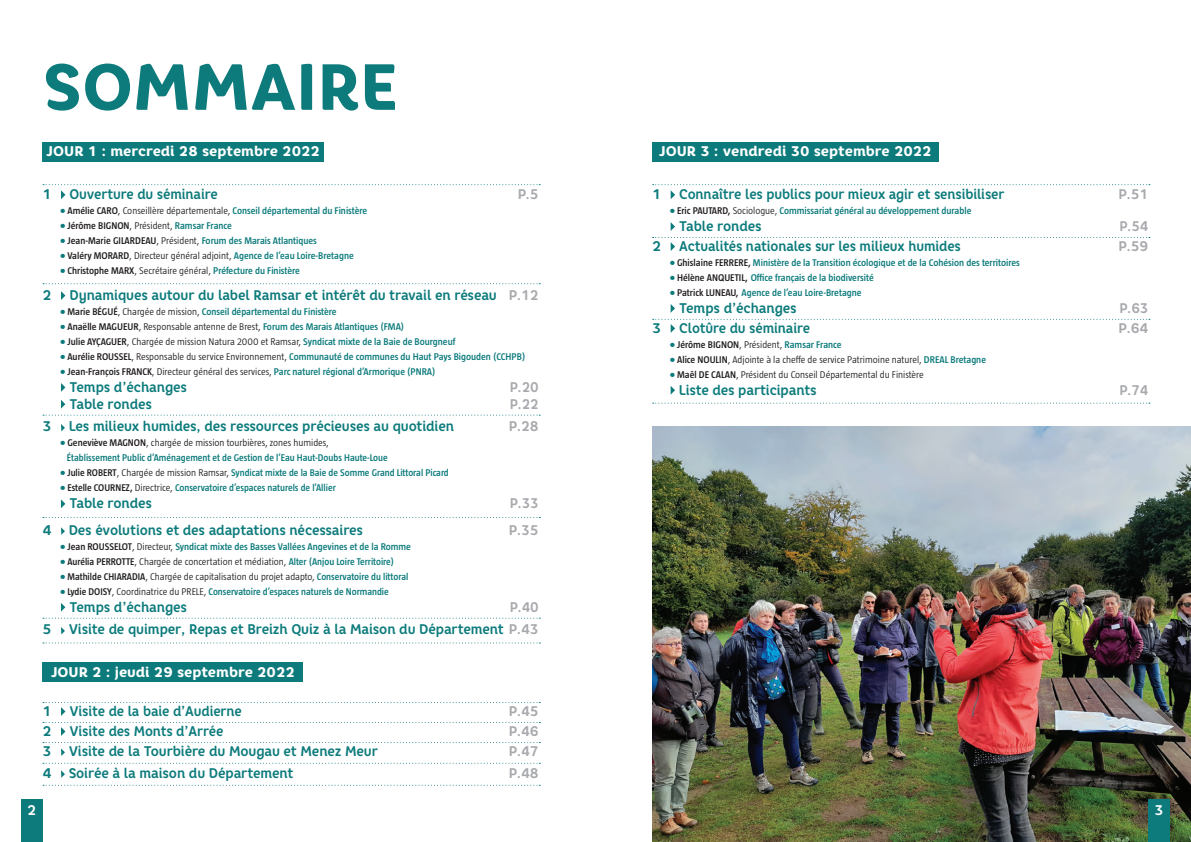
<style>
.page{position:relative;width:1191px;height:842px;background:#fff}
.page>*{position:absolute;margin:0;border:0;box-sizing:border-box;transform-origin:0 0}
.t1{font:800 65px "Core Rhino 75";color:#0d7b7c}
.t2{font:700 14px/22.8px "Core Rhino 65";letter-spacing:-.01em;color:#0d7b7c;text-align:right}
.t3{font:700 14px "Core Rhino 65";letter-spacing:-.01em;color:#0d7b7c;scale:.9 1}
.t4{font:700 14px "Core Rhino 65";letter-spacing:-.01em;color:#0d7b7c;scale:.92 1}
.t5{font:800 14px "Core Rhino 75";color:#fff}
.t6{font:700 14px "Core Rhino 65";letter-spacing:-.01em;color:#a8a9ad;scale:.95 1}
.t7{font:700 14px "Core Rhino 65";letter-spacing:-.01em;color:#a8a9ad;scale:.92 1}
.t8{font:700 14px "Core Rhino 65";color:#fff}
.t9{font:600 10px/15px "Taz";color:#0d7b7c}
.t10{font:300 10px "Taz";color:#231f20}
.t11{font:600 10px "Taz";color:#231f20}
.s1{color:#231f20}
.s2{font-weight:300;color:#231f20}
.s3{color:#0d7b7c}
.s4{font-weight:300}
.s5{color:#a8a9ad}
.s6{font-weight:600}
.s7{font-weight:600;color:#0d7b7c}
</style>
<div class="page">
<div style="left:43px;top:142px;width:281px;height:20px;background:#0d7b7c"></div>
<svg style="left:43px;top:184px;width:497px;height:15px"></svg>
<svg style="left:43px;top:283px;width:497px;height:1px"></svg>
<svg style="left:61px;top:291px;width:4px;height:9px"></svg>
<svg style="left:61px;top:383px;width:4px;height:9px"></svg>
<svg style="left:61px;top:400px;width:4px;height:9px"></svg>
<svg style="left:43px;top:415px;width:497px;height:1px"></svg>
<svg style="left:61px;top:424px;width:4px;height:7px"></svg>
<svg style="left:61px;top:499px;width:4px;height:9px"></svg>
<svg style="left:43px;top:517px;width:497px;height:1px"></svg>
<svg style="left:61px;top:527px;width:4px;height:8px"></svg>
<svg style="left:61px;top:603px;width:4px;height:9px"></svg>
<svg style="left:43px;top:618px;width:497px;height:1px"></svg>
<svg style="left:61px;top:627px;width:4px;height:7px"></svg>
<svg style="left:43px;top:642px;width:497px;height:1px"></svg>
<div style="left:43px;top:662px;width:260px;height:20px;background:#0d7b7c"></div>
<svg style="left:43px;top:702px;width:497px;height:14px"></svg>
<svg style="left:43px;top:722px;width:497px;height:14px"></svg>
<svg style="left:43px;top:742px;width:497px;height:14px"></svg>
<svg style="left:43px;top:763px;width:497px;height:1px"></svg>
<svg style="left:61px;top:770px;width:4px;height:8px"></svg>
<svg style="left:43px;top:785px;width:497px;height:1px"></svg>
<div style="left:652px;top:142px;width:286px;height:20px;background:#0d7b7c"></div>
<svg style="left:652px;top:184px;width:498px;height:15px"></svg>
<svg style="left:670px;top:222px;width:5px;height:9px"></svg>
<svg style="left:652px;top:237px;width:498px;height:14px"></svg>
<svg style="left:670px;top:304px;width:5px;height:9px"></svg>
<svg style="left:652px;top:319px;width:498px;height:14px"></svg>
<svg style="left:670px;top:386px;width:5px;height:9px"></svg>
<svg style="left:652px;top:403px;width:498px;height:1px"></svg>
<img style="left:652px;top:427px;width:539px;height:415px">
<div style="left:1148px;top:799px;width:21px;height:43px;background:#0d7b7c"></div>
<div style="left:21px;top:799px;width:22px;height:43px;background:#0d7b7c"></div>
<h1 class="t1" style="left:43px;top:44px;width:357px">SOMMAIRE</h1>
<h2 class="t5" style="left:47px;top:142px;width:275px">JOUR 1 : mercredi 28 septembre 2022</h2>
<h2 class="t2" style="left:43px;top:183px;width:11px">1</h2>
<h2 class="t3" style="left:70px;top:185px;width:166px">Ouverture du séminaire</h2>
<h2 class="t6" style="left:517px;top:185px;width:24px">P.5</h2>
<p class="t9" style="left:61px;top:203px;width:308px">● <span class="s1">Amélie CARO</span><span class="s2">, Conseillère départementale,</span> Conseil départemental du Finistère</p>
<p class="t11" style="left:61px;top:220px;width:173px"><span class="s3">●</span> Jérôme BIGNON<span class="s4">, Président,</span> <span class="s3">Ramsar France</span></p>
<p class="t9" style="left:61px;top:233px;width:258px">● <span class="s1">Jean-Marie GILARDEAU</span><span class="s2">, Président,</span> Forum des Marais Atlantiques</p>
<p class="t9" style="left:61px;top:248px;width:295px">● <span class="s1">Valéry MORARD</span><span class="s2">, Directeur général adjoint,</span> Agence de l’eau Loire-Bretagne</p>
<p class="t9" style="left:61px;top:263px;width:241px">● <span class="s1">Christophe MARX</span><span class="s2">, Secrétaire général,</span> Préfecture du Finistère</p>
<h2 class="t2" style="left:43px;top:283px;width:11px">2</h2>
<h2 class="t4" style="left:70px;top:286px;width:511px">Dynamiques autour du label Ramsar et intérêt du travail en réseau <span class="s5">P.12</span></h2>
<p class="t9" style="left:61px;top:304px;width:278px">● <span class="s1">Marie BÉGUÉ</span><span class="s2">, Chargée de mission,</span> Conseil départemental du Finistère</p>
<p class="t9" style="left:61px;top:319px;width:345px">● <span class="s1">Anaëlle MAGUEUR</span><span class="s2">, Responsable antenne de Brest,</span> Forum des Marais Atlantiques (FMA)</p>
<p class="t10" style="left:61px;top:336px;width:396px"><span class="s3">●</span> <span class="s6">Julie AYÇAGUER</span>, Chargée de mission Natura 2000 et Ramsar, <span class="s7">Syndicat mixte de la Baie de Bourgneuf</span></p>
<p class="t9" style="left:61px;top:349px;width:466px">● <span class="s1">Aurélie ROUSSEL</span><span class="s2">, Responsable du service Environnement,</span> Communauté de communes du Haut Pays Bigouden (CCHPB)</p>
<p class="t9" style="left:61px;top:364px;width:376px">● <span class="s1">Jean-François FRANCK</span><span class="s2">, Directeur général des services,</span> Parc naturel régional d’Armorique (PNRA)</p>
<h2 class="t4" style="left:69px;top:378px;width:129px">Temps d’échanges</h2>
<h2 class="t7" style="left:510px;top:378px;width:33px">P.20</h2>
<h2 class="t4" style="left:69px;top:395px;width:91px">Table rondes</h2>
<h2 class="t7" style="left:510px;top:395px;width:33px">P.22</h2>
<h2 class="t2" style="left:43px;top:415px;width:413px">3 Les milieux humides, des ressources précieuses au quotidien</h2>
<h2 class="t6" style="left:509px;top:417px;width:33px">P.28</h2>
<p class="t9" style="left:67px;top:435px;width:322px;text-indent:-6px">● <span class="s1">Geneviève MAGNON</span><span class="s2">, chargée de mission tourbières, zones humides,<br></span>Établissement Public d’Aménagement et de Gestion de l’Eau Haut-Doubs Haute-Loue</p>
<p class="t9" style="left:61px;top:465px;width:390px">● <span class="s1">Julie ROBERT</span><span class="s2">, Chargée de mission Ramsar,</span> Syndicat mixte de la Baie de Somme Grand Littoral Picard</p>
<p class="t9" style="left:61px;top:480px;width:277px">● <span class="s1">Estelle COURNEZ,</span> <span class="s2">Directrice,</span> Conservatoire d’espaces naturels de l’Allier</p>
<h2 class="t4" style="left:69px;top:494px;width:91px">Table rondes</h2>
<h2 class="t7" style="left:510px;top:494px;width:33px">P.33</h2>
<h2 class="t2" style="left:43px;top:518px;width:322px">4 Des évolutions et des adaptations nécessaires</h2>
<h2 class="t6" style="left:509px;top:521px;width:33px">P.35</h2>
<p class="t9" style="left:61px;top:539px;width:352px">● <span class="s1">Jean ROUSSELOT</span><span class="s2">, Directeur,</span> Syndicat mixte des Basses Vallées Angevines et de la Romme</p>
<p class="t10" style="left:61px;top:556px;width:335px"><span class="s3">●</span> <span class="s6">Aurélia PERROTTE</span>, Chargée de concertation et médiation, <span class="s7">Alter (Anjou Loire Territoire)</span></p>
<p class="t10" style="left:61px;top:571px;width:349px"><span class="s3">●</span> <span class="s6">Mathilde CHIARADIA</span>, Chargée de capitalisation du projet adapto, <span class="s7">Conservatoire du littoral</span></p>
<p class="t9" style="left:61px;top:584px;width:330px">● <span class="s1">Lydie DOISY</span><span class="s2">, Coordinatrice du PRELE,</span> Conservatoire d’espaces naturels de Normandie</p>
<h2 class="t4" style="left:69px;top:598px;width:129px">Temps d’échanges</h2>
<h2 class="t2" style="left:43px;top:595px;width:498px"><span class="s5">P.40<br></span>5 Visite de quimper, Repas et Breizh Quiz à la Maison du Département <span class="s5">P.43</span></h2>
<h2 class="t5" style="left:51px;top:662px;width:245px">JOUR 2 : jeudi 29 septembre 2022</h2>
<h2 class="t2" style="left:43px;top:699px;width:11px">1</h2>
<h2 class="t3" style="left:70px;top:702px;width:193px">Visite de la baie d’Audierne</h2>
<h2 class="t6" style="left:509px;top:702px;width:33px">P.45</h2>
<h2 class="t2" style="left:43px;top:719px;width:11px">2</h2>
<h2 class="t3" style="left:70px;top:722px;width:172px">Visite des Monts d’Arrée</h2>
<h2 class="t6" style="left:509px;top:722px;width:33px">P.46</h2>
<h2 class="t2" style="left:43px;top:739px;width:337px">3 Visite de la Tourbière du Mougau et Menez Meur</h2>
<h2 class="t6" style="left:509px;top:742px;width:33px">P.47</h2>
<h2 class="t2" style="left:43px;top:761px;width:252px">4 Soirée à la maison du Département</h2>
<h2 class="t6" style="left:509px;top:764px;width:33px">P.48</h2>
<h2 class="t5" style="left:659px;top:142px;width:274px">JOUR 3 : vendredi 30 septembre 2022</h2>
<h2 class="t2" style="left:652px;top:183px;width:11px">1</h2>
<h2 class="t3" style="left:679px;top:185px;width:363px">Connaître les publics pour mieux agir et sensibiliser</h2>
<h2 class="t6" style="left:1118px;top:185px;width:33px">P.51</h2>
<p class="t9" style="left:670px;top:203px;width:303px">● <span class="s1">Eric PAUTARD,</span> <span class="s2">Sociologue,</span> Commissariat général au développement durable</p>
<h2 class="t4" style="left:679px;top:217px;width:91px">Table rondes</h2>
<h2 class="t7" style="left:1119px;top:217px;width:33px">P.54</h2>
<h2 class="t2" style="left:652px;top:234px;width:11px">2</h2>
<h2 class="t3" style="left:679px;top:237px;width:314px">Actualités nationales sur les milieux humides</h2>
<h2 class="t6" style="left:1118px;top:237px;width:33px">P.59</h2>
<p class="t9" style="left:670px;top:255px;width:351px">● <span class="s1">Ghislaine FERRERE,</span> Ministère de la Transition écologique et de la Cohésion des territoires</p>
<p class="t9" style="left:670px;top:270px;width:205px">● <span class="s1">Hélène ANQUETIL,</span> Office français de la biodiversité</p>
<p class="t9" style="left:670px;top:285px;width:193px">● <span class="s1">Patrick LUNEAU,</span> Agence de l’eau Loire-Bretagne</p>
<h2 class="t4" style="left:679px;top:299px;width:129px">Temps d’échanges</h2>
<h2 class="t7" style="left:1119px;top:299px;width:33px">P.63</h2>
<h2 class="t2" style="left:652px;top:316px;width:11px">3</h2>
<h2 class="t3" style="left:679px;top:319px;width:147px">Clotûre du séminaire</h2>
<h2 class="t6" style="left:1118px;top:319px;width:33px">P.64</h2>
<p class="t11" style="left:670px;top:339px;width:173px"><span class="s3">●</span> Jérôme BIGNON<span class="s4">, Président,</span> <span class="s3">Ramsar France</span></p>
<p class="t10" style="left:670px;top:354px;width:317px"><span class="s3">●</span> <span class="s6">Alice NOULIN</span>, Adjointe à la cheffe de service Patrimoine naturel, <span class="s7">DREAL Bretagne</span></p>
<p class="t10" style="left:670px;top:369px;width:255px"><span class="s3">●</span> <span class="s6">Maêl DE CALAN</span>, Président du Conseil Départemental du Finistère</p>
<h2 class="t4" style="left:678px;top:381px;width:151px">Liste des participants</h2>
<h2 class="t7" style="left:1119px;top:381px;width:33px">P.74</h2>
<h2 class="t8" style="left:27px;top:801px;width:11px">2</h2>
<h2 class="t8" style="left:1154px;top:801px;width:11px">3</h2>
</div>
